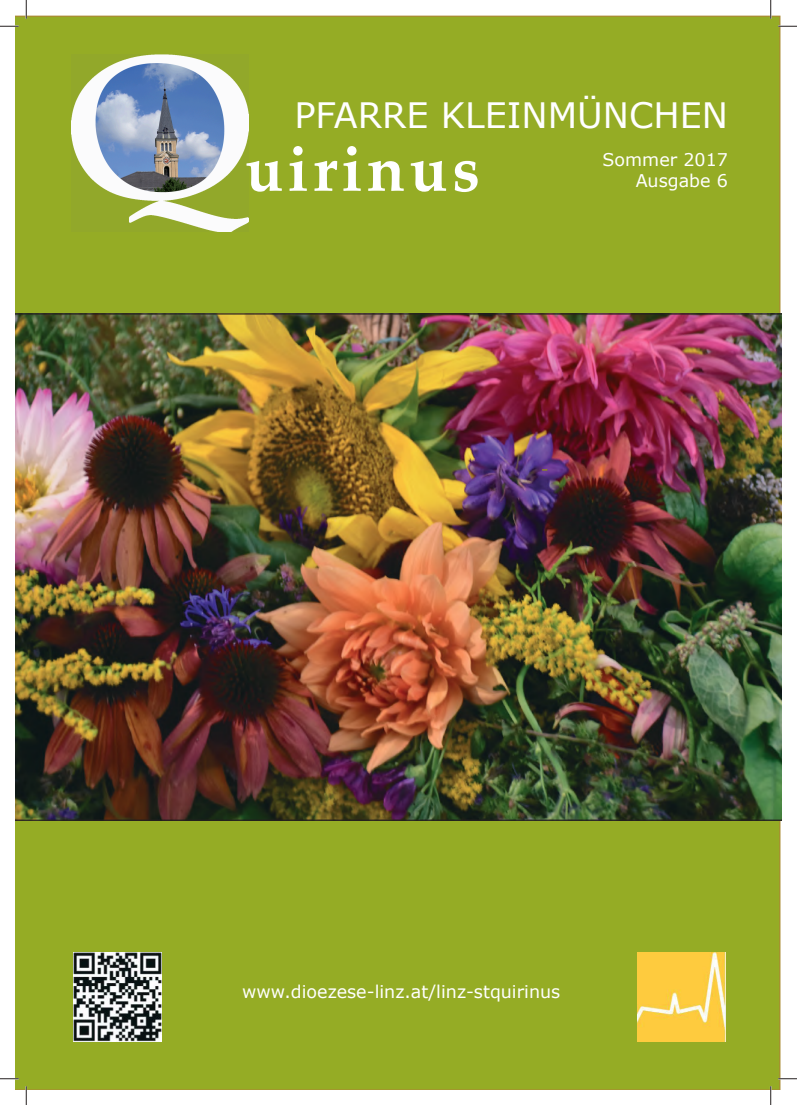
<style>
.page{position:relative;width:797px;height:1105px;background:#fff}
.page>*{position:absolute;margin:0;border:0;box-sizing:border-box;transform-origin:0 0}
.t1{font:700 62.5px "Palatino Linotype";letter-spacing:.07em;color:#fff}
.t2{font:35px "Verdana";color:#fff}
.t3{font:17.5px/21px "Verdana";color:#fff;text-align:right}
</style>
<div class="page">
<div style="left:16px;top:16px;width:764px;height:1073px;background:#95ac25"></div>
<img style="left:71px;top:55px;width:177px;height:177px">
<img style="left:73px;top:953px;width:89px;height:88px">
<img style="left:637px;top:953px;width:88px;height:88px">
<img style="left:16px;top:313px;width:765px;height:508px">
<svg style="left:0;top:25px;width:19px;height:2px"></svg>
<svg style="left:778px;top:25px;width:19px;height:2px"></svg>
<svg style="left:0;top:1078px;width:19px;height:1px"></svg>
<svg style="left:778px;top:1078px;width:19px;height:1px"></svg>
<svg style="left:25px;top:0;width:2px;height:19px"></svg>
<svg style="left:25px;top:1086px;width:2px;height:19px"></svg>
<svg style="left:770px;top:0;width:1px;height:19px"></svg>
<svg style="left:770px;top:1086px;width:1px;height:19px"></svg>
<h2 class="t2" style="left:295px;top:91px;width:435px">PFARRE KLEINMÜNCHEN</h2>
<h1 class="t1" style="left:245px;top:125px;width:236px">uirinus</h1>
<p class="t3" style="left:602px;top:149px;width:127px">Sommer 2017<br>Ausgabe 6</p>
<p class="t3" style="left:242px;top:981px;width:320px">www.dioezese-linz.at/linz-stquirinus</p>
</div>
